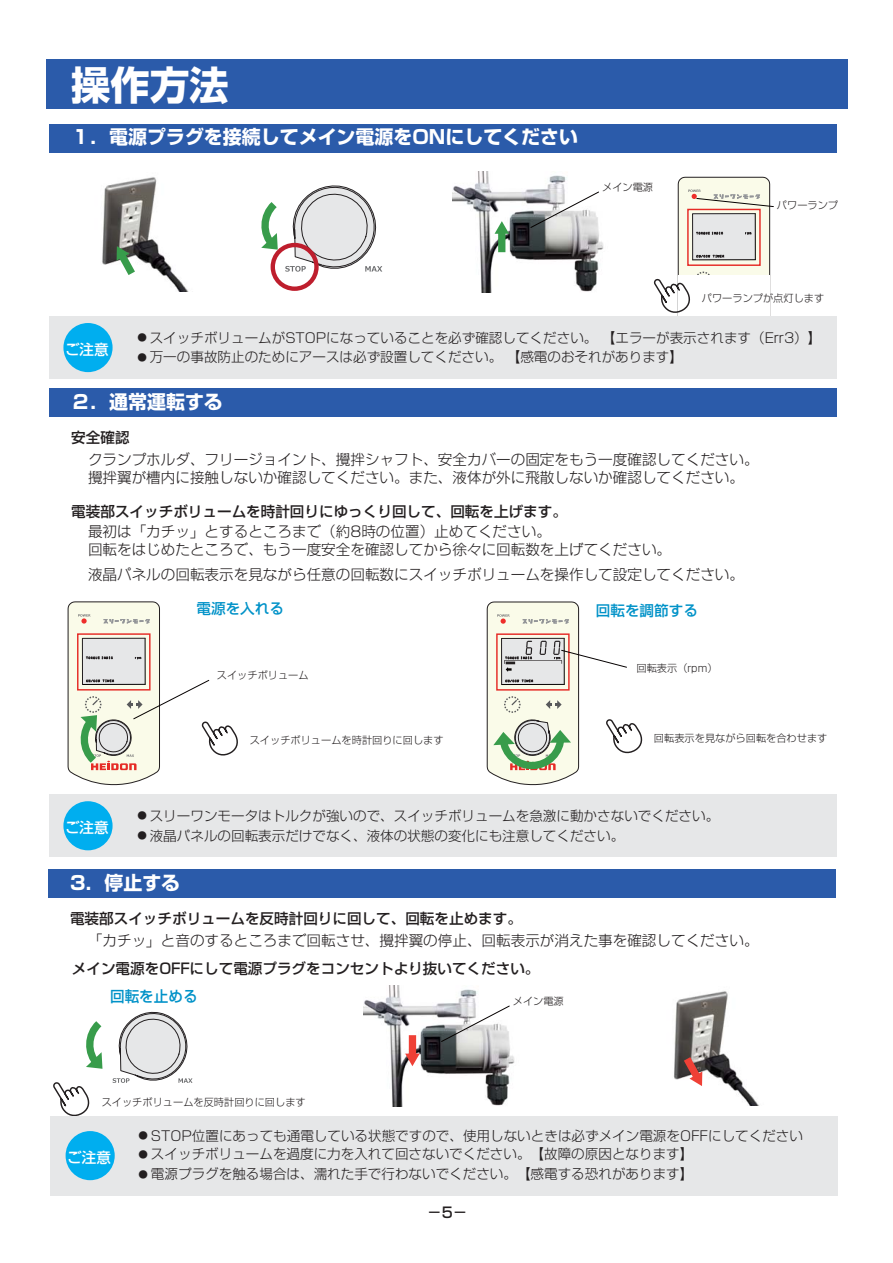
<style>
.page{position:relative;width:893px;height:1263px;background:#fff}
.page>*{position:absolute;margin:0;border:0;box-sizing:border-box;transform-origin:0 0}
.t1{font:39.3px "Shin Go Pro Bold 90 msp RKSJ H";color:#fff}
.t2{font:18.9px "Shin Go Pro Bold 90 msp RKSJ H";color:#fff}
.t3{font:15.15px "G Shin Go Pro Medium 90 msp RKSJ H";color:#0092c8}
.t4{font:14.55px/17.5px "G Shin Go Pro Light 90 msp RKSJ H";color:#231f20}
.t5{font:14.55px "G Shin Go Pro Medium 90 msp RKSJ H";color:#231f20}
.t6{font:14.55px "G Shin Go Pro Medium 90 msp RKSJ H";color:#0092c8}
.t7{font:14.55px "G Shin Go Pro Medium 90 msp RKSJ H";color:#fff}
.t8{font:14.55px "Shin Go Pro Medium 90 msp RKSJ H";color:#231f20}
.t9{font:13.5px "Shin Go Pro Light 90 msp RKSJ H";color:#231f20}
.t10{font:10.2px "Shin Go Pro Light 90 msp RKSJ H";color:#231f20}
.s1{font-family:"Shin Go Pro Medium 90 msp RKSJ H";font-size:9.45px}
</style>
<div class="page">
<svg style="left:506px;top:785px;width:190px;height:411px"></svg>
<div style="left:46px;top:59px;width:802px;height:50px;background:#2b5baa"></div>
<div style="left:49px;top:124px;width:787px;height:28px;background:#2b5baa"></div>
<div style="left:49px;top:316px;width:787px;height:62px;background:#e6e7e8"></div>
<div style="left:63px;top:323px;width:50px;height:49px;background:#00aeef;border-radius:50%"></div>
<div style="left:49px;top:388px;width:787px;height:29px;background:#2b5baa"></div>
<div style="left:49px;top:795px;width:787px;height:62px;background:#e6e7e8"></div>
<div style="left:63px;top:801px;width:50px;height:49px;background:#00aeef;border-radius:50%"></div>
<svg style="left:68px;top:601px;width:170px;height:183px"></svg>
<svg style="left:487px;top:602px;width:156px;height:183px"></svg>
<div style="left:48px;top:869px;width:787px;height:28px;background:#2b5baa"></div>
<div style="left:50px;top:1116px;width:788px;height:79px;background:#e6e7e8"></div>
<div style="left:66px;top:1131px;width:49px;height:49px;background:#00aeef;border-radius:50%"></div>
<svg style="left:261px;top:152px;width:132px;height:139px"></svg>
<svg style="left:99px;top:152px;width:103px;height:1019px"></svg>
<svg style="left:53px;top:996px;width:149px;height:122px"></svg>
<div style="left:271px;top:243px;width:48px;height:48px;border:4px solid #be1e2d;border-radius:50%"></div>
<svg style="left:653px;top:152px;width:121px;height:227px"></svg>
<img style="left:99px;top:173px;width:103px;height:119px">
<img style="left:453px;top:172px;width:151px;height:121px">
<svg style="left:530px;top:191px;width:70px;height:38px"></svg>
<div style="left:498px;top:232px;width:7px;height:20px;background:#389c4b"></div>
<svg style="left:494px;top:221px;width:15px;height:13px"></svg>
<img style="left:363px;top:986px;width:159px;height:121px">
<svg style="left:440px;top:1005px;width:70px;height:38px"></svg>
<div style="left:409px;top:1035px;width:7px;height:21px;background:#ef4036"></div>
<svg style="left:405px;top:1054px;width:15px;height:12px"></svg>
<img style="left:620px;top:987px;width:139px;height:119px">
<svg style="left:677px;top:1049px;width:30px;height:38px"></svg>
<svg style="left:112px;top:245px;width:30px;height:38px"></svg>
<h1 class="t1" style="left:71px;top:70px;width:159px">操作方法</h1>
<h2 class="t2" style="left:71px;top:130px;width:508px">１．電源プラグを接続してメイン電源をONにしてください</h2>
<p class="t10" style="left:602px;top:184px;width:53px">メイン電源</p>
<p class="t10" style="left:777px;top:202px;width:63px">パワーランプ</p>
<p class="t10" style="left:702px;top:294px;width:124px">パワーランプが点灯します</p>
<p class="t9" style="left:137px;top:333px;width:685px"><span class="s1">●</span> スイッチボリュームがSTOPになっていることを必ず確認してください。 【エラーが表示されます（Err3）】</p>
<p class="t9" style="left:137px;top:352px;width:547px"><span class="s1">●</span> 万一の事故防止のためにアースは必ず設置してください。 【感電のおそれがあります】</p>
<h2 class="t2" style="left:71px;top:395px;width:153px">２．通常運転する</h2>
<p class="t7" style="left:65px;top:344px;width:45px">ご注意</p>
<p class="t5" style="left:71px;top:433px;width:60px">安全確認</p>
<p class="t4" style="left:88px;top:453px;width:672px">クランプホルダ、フリージョイント、攪拌シャフト、安全カバーの固定をもう一度確認してください。攪拌翼が槽内に接触しないか確認してください。また、液体が外に飛散しないか確認してください。</p>
<p class="t5" style="left:71px;top:506px;width:497px">電装部スイッチボリュームを時計回りにゆっくり回して、回転を上げます。</p>
<p class="t4" style="left:88px;top:525px;width:585px">最初は「カチッ」とするところまで（約8時の位置）止めてください。<br>回転をはじめたところで、もう一度安全を確認してから徐々に回転数を上げてください。</p>
<p class="t4" style="left:88px;top:568px;width:657px">液晶パネルの回転表示を見ながら任意の回転数にスイッチボリュームを操作して設定してください。</p>
<p class="t6" style="left:197px;top:603px;width:89px">電源を入れる</p>
<p class="t6" style="left:596px;top:605px;width:104px">回転を調節する</p>
<p class="t10" style="left:217px;top:671px;width:93px">スイッチボリューム</p>
<p class="t10" style="left:636px;top:664px;width:83px">回転表示（rpm）</p>
<p class="t7" style="left:65px;top:822px;width:45px">ご注意</p>
<p class="t10" style="left:250px;top:736px;width:195px">スイッチボリュームを時計回りに回します</p>
<p class="t10" style="left:654px;top:734px;width:175px">回転表示を見ながら回転を合わせます</p>
<p class="t9" style="left:137px;top:811px;width:583px"><span class="s1">●</span> スリーワンモータはトルクが強いので、スイッチボリュームを急激に動かさないでください。</p>
<p class="t9" style="left:137px;top:830px;width:488px"><span class="s1">●</span> 液晶パネルの回転表示だけでなく、液体の状態の変化にも注意してください。</p>
<h2 class="t2" style="left:70px;top:875px;width:112px">3．停止する</h2>
<p class="t5" style="left:70px;top:913px;width:453px">電装部スイッチボリュームを反時計回りに回して、回転を止めます。</p>
<p class="t4" style="left:88px;top:934px;width:672px">「カチッ」と音のするところまで回転させ、攪拌翼の停止、回転表示が消えた事を確認してください。</p>
<p class="t5" style="left:72px;top:963px;width:469px">メイン電源をOFFにして電源プラグをコンセントより抜いてください。</p>
<p class="t3" style="left:110px;top:990px;width:89px">回転を止める</p>
<p class="t10" style="left:102px;top:1098px;width:206px">スイッチボリュームを反時計回りに回します</p>
<p class="t10" style="left:513px;top:998px;width:53px">メイン電源</p>
<p class="t9" style="left:139px;top:1130px;width:666px"><span class="s1">●</span> STOP位置にあっても通電している状態ですので、使用しないときは必ずメイン電源をOFFにしてください</p>
<p class="t7" style="left:67px;top:1152px;width:45px">ご注意</p>
<p class="t9" style="left:139px;top:1149px;width:556px"><span class="s1">●</span> スイッチボリュームを過度に力を入れて回さないでください。【故障の原因となります】</p>
<p class="t9" style="left:139px;top:1169px;width:556px"><span class="s1">●</span> 電源プラグを触る場合は、濡れた手で行わないでください。【感電する恐れがあります】</p>
<p class="t8" style="left:427px;top:1207px;width:42px">－5－</p>
</div>
